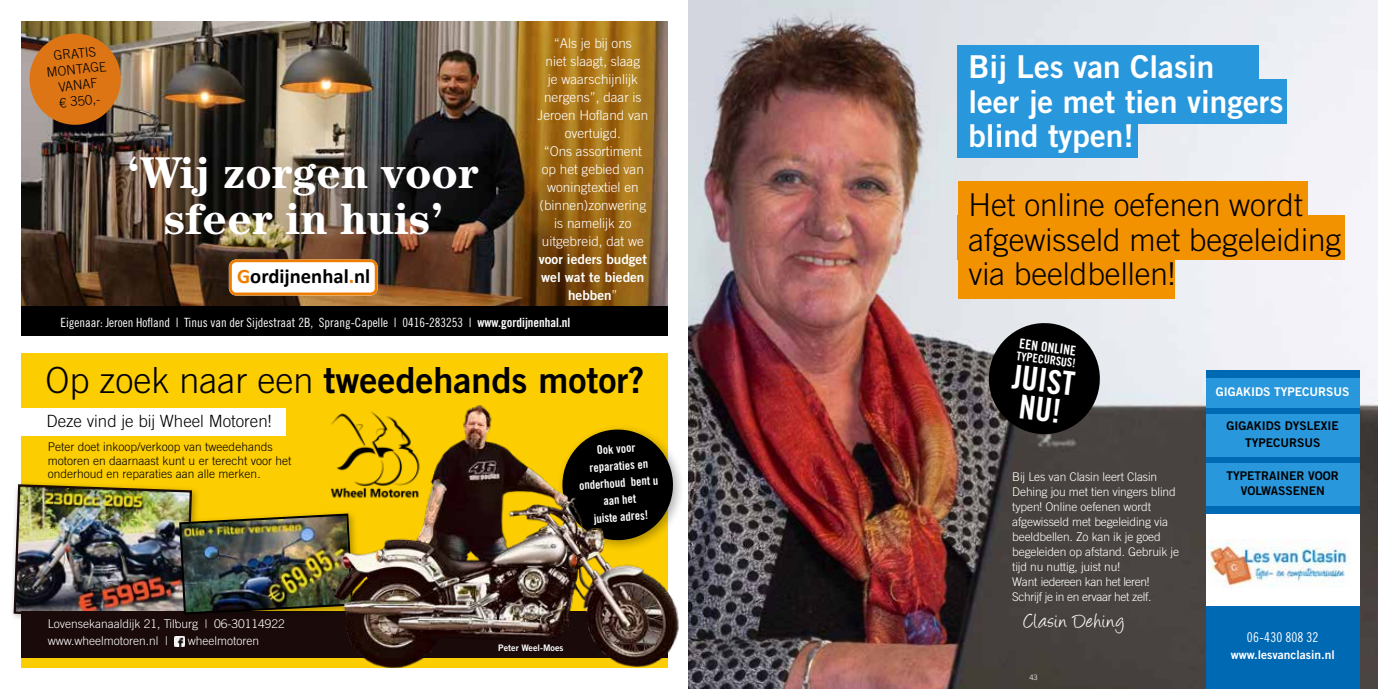
<style>
.page{position:relative;width:1378px;height:689px;background:#fff}
.page>*{position:absolute;margin:0;border:0;box-sizing:border-box;transform-origin:0 0}
.t1{font:700 44.55px/45.8px "Century Std";color:#fff;text-align:center}
.t2{font:36px "Trade Gothic LT Std Bd 2";color:#000}
.t3{font:33px/28.5px "Trade Gothic LT Std Bd Cn 20";color:#fff;text-align:center}
.t4{font:300 31.5px/34.5px "Trade Gothic LT Std";color:#000}
.t5{font:31.5px/34.5px "Trade Gothic LT Std Bd 2";color:#fff}
.t6{font:22.5px "Angelina";letter-spacing:.055em;color:#fff}
.t7{font:700 20.55px "Calibri";color:#000}
.t8{font:300 16.8px "Trade Gothic LT Std";color:#000}
.t9{font:300 13.5px/18px "Trade Gothic LT Std";color:#fff;text-align:center}
.t10{font:13.5px/18px "Trade Gothic LT Std Bd 2";color:#fff;text-align:center}
.t11{font:13.5px "Trade Gothic LT Std Cn 18";letter-spacing:.01em;color:#fff}
.t12{font:13.5px "Trade Gothic LT Std Bd Cn 20";color:#fff}
.t13{font:300 13.2px/15.9px "Trade Gothic LT Std";color:#000;text-align:center}
.t14{font:12.75px "Trade Gothic LT Std Cn 18";color:#fff}
.t15{font:300 12px/15px "Trade Gothic LT Std";letter-spacing:-.01em;color:#fff}
.t16{font:300 12px/13.5px "Trade Gothic LT Std";color:#000}
.t17{font:12px/17px "Trade Gothic LT Std Bd Cn 20";color:#fff;text-align:center}
.t18{font:12px/17px "Trade Gothic LT Std Bd 2";color:#000;text-align:center}
.t19{font:12px "Trade Gothic LT Std Bd 2";color:#fff}
.t20{font:9px "Trade Gothic LT Std Bd 2";color:#fff}
.t21{font:300 7.5px "Trade Gothic LT Std";color:#fff}
.s1{font-family:"Trade Gothic LT Std";font-weight:300}
.s2{color:#ef7d00}
.s3{font-family:"Trade Gothic LT Std Bd Cn 20"}
</style>
<div class="page">
<div style="left:22px;top:353px;width:646px;height:315px;background:#fccd00"></div>
<div style="left:10px;top:480px;width:190px;height:148px;background:#000;opacity:.3"></div>
<div style="left:22px;top:611px;width:646px;height:46px;background:#1a0a0a"></div>
<div style="left:0;top:408px;width:286px;height:27px;background:#fff"></div>
<svg style="left:175px;top:637px;width:9px;height:9px"></svg>
<img style="left:12px;top:483px;width:318px;height:138px">
<img style="left:330px;top:405px;width:351px;height:263px">
<img style="left:689px;top:0;width:689px;height:689px">
<svg style="left:985px;top:320px;width:118px;height:117px;background:#2f2f2f"></svg>
<div style="left:1206px;top:370px;width:153px;height:319px;background:#0069b4"></div>
<div style="left:958px;top:45px;width:301px;height:44px;background:#2997dc"></div>
<div style="left:958px;top:79px;width:329px;height:44px;background:#2997dc"></div>
<div style="left:958px;top:113px;width:180px;height:44px;background:#2997dc"></div>
<div style="left:958px;top:181px;width:349px;height:44px;background:#f39200"></div>
<div style="left:958px;top:215px;width:386px;height:44px;background:#f39200"></div>
<div style="left:958px;top:254px;width:216px;height:44px;background:#f39200"></div>
<div style="left:1206px;top:378px;width:153px;height:30px;background:#2997dc"></div>
<div style="left:1206px;top:414px;width:153px;height:43px;background:#2997dc"></div>
<div style="left:1206px;top:464px;width:153px;height:42px;background:#2997dc"></div>
<div style="left:1206px;top:514px;width:153px;height:91px;background:#fff"></div>
<img style="left:1206px;top:540px;width:144px;height:47px">
<img style="left:21px;top:21px;width:647px;height:285px">
<div style="left:21px;top:306px;width:647px;height:30px;background:#000"></div>
<svg style="left:27px;top:31px;width:96px;height:96px;background:#c07329"></svg>
<svg style="left:229px;top:259px;width:149px;height:37px"></svg>
<p class="t9" style="left:537px;top:34px;width:113px">“Als je bij ons<br>niet slaagt, slaag<br>je waarschijnlijk nergens”, daar is<br>Jeroen Hofland van overtuigd.<br>“Ons assortiment op het gebied van woningtextiel en (binnen)zonwering is namelijk zo uitgebreid, dat we</p>
<p class="t10" style="left:539px;top:250px;width:109px">voor ieders budget wel wat te bieden hebben<span class="s1">”</span></p>
<p class="t13" style="left:44px;top:49px;width:61px;rotate:-6deg">GRATIS<br>MONTAGE<br>VANAF<br>€ 350,-</p>
<h1 class="t1" style="left:128px;top:149px;width:352px">‘Wij zorgen voor sfeer in huis’</h1>
<h3 class="t7" style="left:237px;top:264px;width:135px"><span class="s2">G</span>ordijnenhal<span class="s2">.</span>nl</h3>
<p class="t14" style="left:60px;top:315px;width:511px">Eigenaar: Jeroen Hofland | Tinus van der Sijdestraat 2B, Sprang-Capelle | 0416-283253 | <span class="s3">www.gordijnenhal.nl</span></p>
<h2 class="t2" style="left:45px;top:357px;width:601px"><span class="s1">Op zoek naar een</span> tweedehands motor?</h2>
<h3 class="t8" style="left:46px;top:411px;width:227px">Deze vind je bij Wheel Motoren!</h3>
<p class="t16" style="left:48px;top:440px;width:245px">Peter doet inkoop/verkoop van tweedehands motoren en daarnaast kunt u er terecht voor het onderhoud en reparaties aan alle merken.</p>
<p class="t15" style="left:48px;top:615px;width:238px;line-height:17px">Lovensekanaaldijk 21, Tilburg | 06-30114922 www.wheelmotoren.nl |</p>
<p class="t15" style="left:188px;top:633px;width:73px">wheelmotoren</p>
<p class="t17" style="left:576px;top:443px;width:81px;rotate:-4deg">Ook voor reparaties en onderhoud bent u aan het<br>juiste adres!</p>
<p class="t20" style="left:498px;top:642px;width:67px">Peter Weel-Moes</p>
<h3 class="t5" style="left:968px;top:49px;width:316px">Bij Les van Clasin<br>leer je met tien vingers blind typen!</h3>
<h3 class="t4" style="left:968px;top:187px;width:374px">Het online oefenen wordt afgewisseld met begeleiding via beeldbellen!</h3>
<p class="t12" style="left:1020px;top:335px;width:58px;rotate:7deg">EEN ONLINE</p>
<p class="t17" style="left:1018px;top:347px;width:61px;rotate:7deg">TYPECURSUS!</p>
<h3 class="t3" style="left:1014px;top:362px;width:64px;rotate:7deg">JUIST<br>NU!</h3>
<p class="t15" style="left:1012px;top:469px;width:168px">Bij Les van Clasin leert Clasin<br>Dehing jou met tien vingers blind typen! Online oefenen wordt afgewisseld met begeleiding via beeldbellen. Zo kan ik je goed begeleiden op afstand. Gebruik je tijd nu nuttig, juist nu!<br>Want iedereen kan het leren!<br>Schrijf je in en ervaar het zelf.</p>
<h3 class="t6" style="left:1024px;top:611px;width:102px">Clasin Dehing</h3>
<p class="t21" style="left:1029px;top:672px;width:10px">43</p>
<p class="t19" style="left:1216px;top:384px;width:135px">GIGAKIDS TYPECURSUS</p>
<p class="t18" style="left:1226px;top:417px;width:114px">GIGAKIDS DYSLEXIE<br>TYPECURSUS</p>
<p class="t18" style="left:1226px;top:468px;width:114px;line-height:15px">TYPETRAINER VOOR<br>VOLWASSENEN</p>
<p class="t11" style="left:1247px;top:629px;width:73px">06-430 808 32</p>
<p class="t19" style="left:1230px;top:648px;width:106px">www.lesvanclasin.nl</p>
</div>
